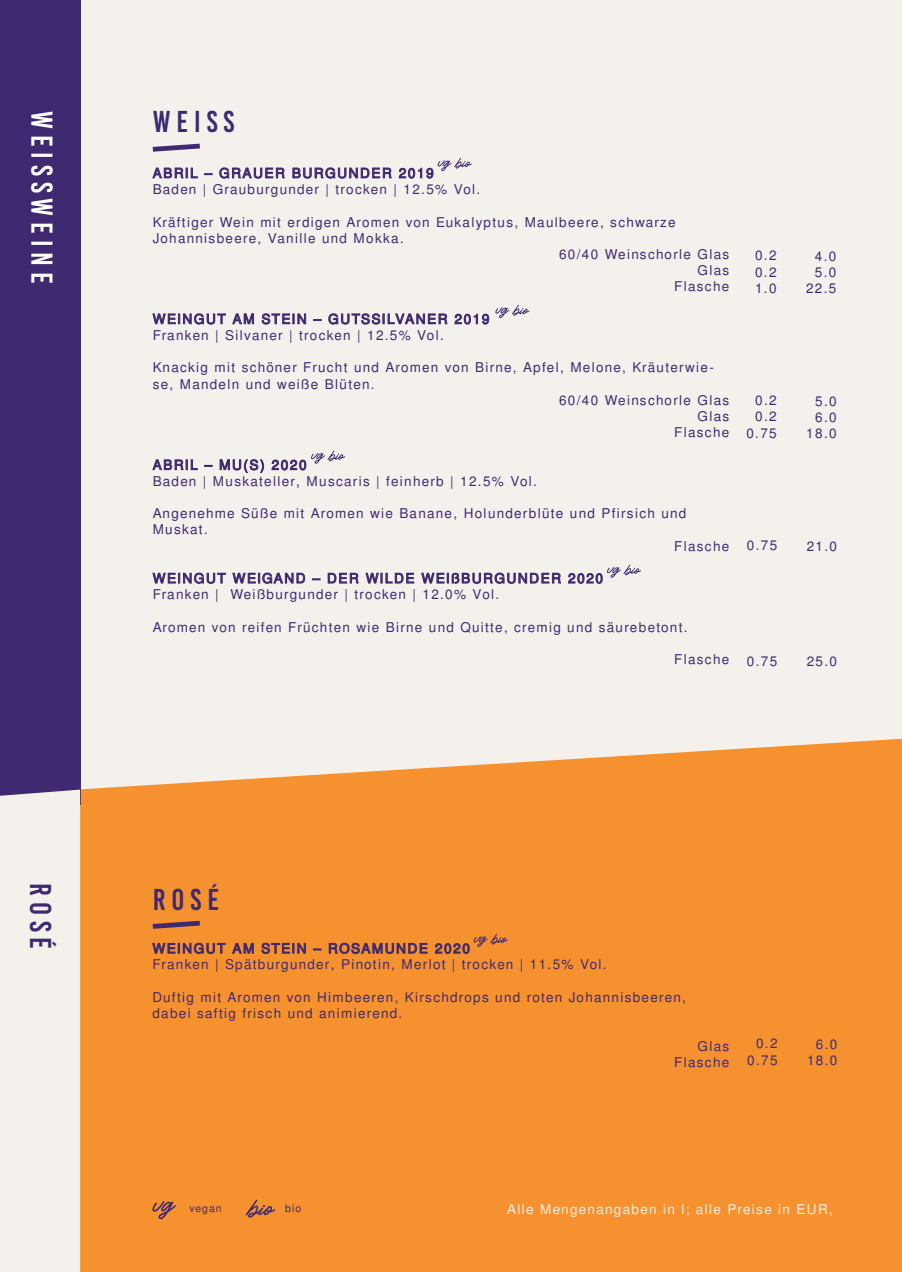
<style>
.page{position:relative;width:902px;height:1272px;background:#fff}
.page>*{position:absolute;margin:0;border:0;box-sizing:border-box;transform-origin:0 0}
.t1{font:30px "Bebas Kai";letter-spacing:.2em;color:#3f2a71}
.t2{font:30px "Bebas Kai";letter-spacing:.2em;color:#fff}
.t3{font:13.5px/16.2px "Free Sans";letter-spacing:.1em;color:#3f2a71}
.t4{font:13.5px "Free Sans";letter-spacing:.1em;color:#f4f0eb}
.t5{font:10.5px "Free Sans";letter-spacing:.095em;color:#3f2a71}
</style>
<div class="page">
<div style="left:80px;top:56px;width:821px;height:1215px;background:#f69130"></div>
<div style="left:80px;top:0;width:821px;height:789px;background:#f4f0eb"></div>
<div style="left:0;top:0;width:80px;height:804px;background:#3f2a71"></div>
<svg style="left:153px;top:144px;width:47px;height:8px"></svg>
<svg style="left:152px;top:168px;width:46px;height:10px"></svg>
<svg style="left:204px;top:173px;width:8px;height:2px"></svg>
<svg style="left:219px;top:167px;width:66px;height:11px"></svg>
<svg style="left:292px;top:167px;width:99px;height:11px"></svg>
<svg style="left:152px;top:313px;width:74px;height:11px"></svg>
<svg style="left:232px;top:313px;width:22px;height:11px"></svg>
<svg style="left:262px;top:313px;width:44px;height:11px"></svg>
<svg style="left:313px;top:319px;width:8px;height:2px"></svg>
<svg style="left:328px;top:313px;width:119px;height:11px"></svg>
<svg style="left:454px;top:314px;width:35px;height:10px"></svg>
<svg style="left:152px;top:459px;width:46px;height:11px"></svg>
<svg style="left:220px;top:459px;width:44px;height:14px"></svg>
<svg style="left:152px;top:572px;width:74px;height:11px"></svg>
<svg style="left:232px;top:572px;width:73px;height:11px"></svg>
<svg style="left:312px;top:578px;width:8px;height:2px"></svg>
<svg style="left:328px;top:573px;width:30px;height:10px"></svg>
<svg style="left:365px;top:572px;width:49px;height:11px"></svg>
<svg style="left:421px;top:572px;width:140px;height:11px;background:#a397b3"></svg>
<svg style="left:153px;top:920px;width:47px;height:8px"></svg>
<div style="left:0;top:789px;width:80px;height:482px;background:#f4f0eb"></div>
<svg style="left:152px;top:1201px;width:24px;height:18px"></svg>
<svg style="left:152px;top:942px;width:73px;height:11px"></svg>
<svg style="left:232px;top:942px;width:22px;height:11px"></svg>
<svg style="left:261px;top:942px;width:45px;height:11px"></svg>
<svg style="left:313px;top:948px;width:8px;height:2px"></svg>
<svg style="left:329px;top:942px;width:98px;height:11px"></svg>
<svg style="left:245px;top:1199px;width:30px;height:18px"></svg>
<svg style="left:399px;top:158px;width:73px;height:20px"></svg>
<svg style="left:495px;top:305px;width:34px;height:13px"></svg>
<svg style="left:272px;top:450px;width:73px;height:20px"></svg>
<svg style="left:568px;top:564px;width:73px;height:19px"></svg>
<svg style="left:435px;top:933px;width:73px;height:20px"></svg>
<h1 class="t2" style="left:58px;top:111px;width:174px;rotate:90deg">WEISSWEINE</h1>
<h1 class="t1" style="left:153px;top:105px;width:83px">WEISS</h1>
<p class="t3" style="left:153px;top:166px;width:329px">ABRIL – GRAUER BURGUNDER 2019<br>Baden | Grauburgunder | trocken | 12.5% Vol.</p>
<p class="t3" style="left:153px;top:214px;width:524px">Kräftiger Wein mit erdigen Aromen von Eukalyptus, Maulbeere, schwarze</p>
<p class="t3" style="left:153px;top:231px;width:252px">Johannisbeere, Vanille und Mokka.</p>
<p class="t3" style="left:559px;top:247px;width:172px">60/40 Weinschorle Glas</p>
<p class="t3" style="left:697px;top:263px;width:33px">Glas</p>
<p class="t3" style="left:674px;top:279px;width:56px">Flasche</p>
<p class="t3" style="left:153px;top:312px;width:338px">WEINGUT AM STEIN – GUTSSILVANER 2019<br>Franken | Silvaner | trocken | 12.5% Vol.</p>
<p class="t3" style="left:153px;top:360px;width:562px">Knackig mit schöner Frucht und Aromen von Birne, Apfel, Melone, Kräuterwie-</p>
<p class="t3" style="left:153px;top:376px;width:223px">se, Mandeln und weiße Blüten.</p>
<p class="t3" style="left:559px;top:393px;width:172px">60/40 Weinschorle Glas</p>
<p class="t3" style="left:697px;top:409px;width:33px">Glas</p>
<p class="t3" style="left:674px;top:425px;width:56px">Flasche</p>
<p class="t3" style="left:153px;top:457px;width:386px">ABRIL – MU(S) 2020<br>Baden | Muskateller, Muscaris | feinherb | 12.5% Vol.</p>
<p class="t3" style="left:153px;top:506px;width:535px">Angenehme Süße mit Aromen wie Banane, Holunderblüte und Pfirsich und</p>
<p class="t3" style="left:153px;top:522px;width:57px">Muskat.</p>
<p class="t3" style="left:674px;top:538px;width:56px">Flasche</p>
<p class="t3" style="left:153px;top:571px;width:452px">WEINGUT WEIGAND – DER WILDE WEIßBURGUNDER 2020<br>Franken | Weißburgunder | trocken | 12.0% Vol.</p>
<p class="t3" style="left:153px;top:619px;width:536px">Aromen von reifen Früchten wie Birne und Quitte, cremig und säurebetont.</p>
<p class="t3" style="left:674px;top:652px;width:56px">Flasche</p>
<p class="t3" style="left:755px;top:248px;width:23px;text-align:justify">0.2<br>0.2<br>1.0</p>
<p class="t3" style="left:806px;top:249px;width:32px;text-align:right">4.0<br>5.0<br>22.5</p>
<p class="t3" style="left:746px;top:393px;width:32px;text-align:right">0.2<br>0.2<br>0.75</p>
<p class="t3" style="left:806px;top:393px;width:32px;text-align:right">5.0<br>6.0<br>18.0</p>
<p class="t3" style="left:746px;top:538px;width:32px">0.75</p>
<p class="t3" style="left:806px;top:538px;width:32px">21.0</p>
<p class="t3" style="left:746px;top:654px;width:32px">0.75</p>
<p class="t3" style="left:806px;top:654px;width:32px">25.0</p>
<h1 class="t1" style="left:57px;top:882px;width:68px;rotate:90deg">ROSé</h1>
<h1 class="t1" style="left:153px;top:883px;width:68px">ROSé</h1>
<p class="t3" style="left:152px;top:941px;width:455px">WEINGUT AM STEIN – ROSAMUNDE 2020<br>Franken | Spätburgunder, Pinotin, Merlot | trocken | 11.5% Vol.</p>
<p class="t3" style="left:152px;top:989px;width:535px">Duftig mit Aromen von Himbeeren, Kirschdrops und roten Johannisbeeren, dabei saftig frisch und animierend.</p>
<p class="t3" style="left:674px;top:1038px;width:56px;text-align:right">Glas<br>Flasche</p>
<p class="t3" style="left:747px;top:1036px;width:32px;text-align:right">0.2<br>0.75</p>
<p class="t3" style="left:807px;top:1036px;width:32px;text-align:right">6.0<br>18.0</p>
<p class="t5" style="left:189px;top:1201px;width:34px">vegan</p>
<p class="t4" style="left:507px;top:1199px;width:327px">Alle Mengenangaben in l; alle Preise in EUR,</p>
<p class="t5" style="left:285px;top:1201px;width:18px">bio</p>
</div>
